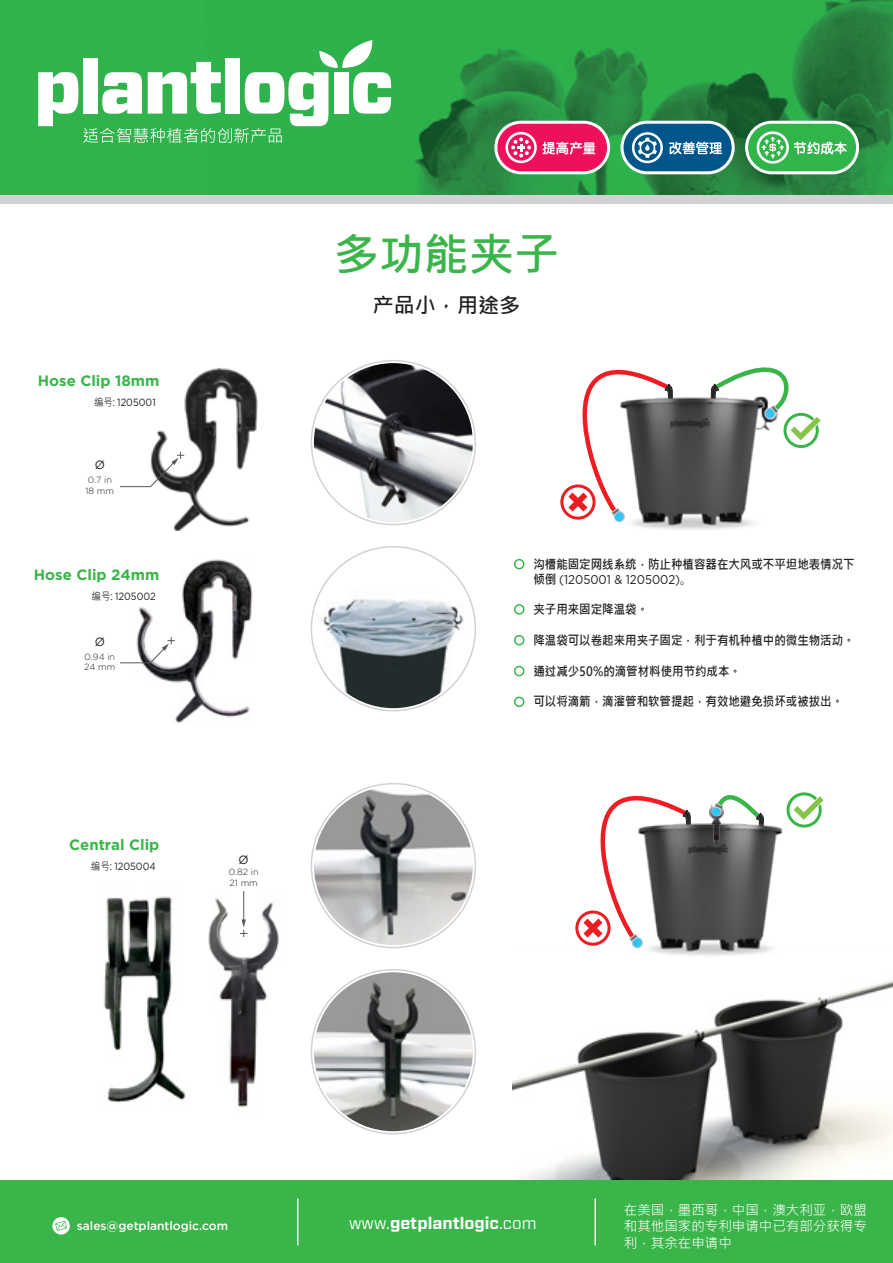
<style>
.page{position:relative;width:893px;height:1263px;background:#fff}
.page>*{position:absolute;margin:0;border:0;box-sizing:border-box;transform-origin:0 0}
.t1{font:45px "Microsoft Jheng Hei UI Bold";color:#3ab54a}
.t2{font:21px "Microsoft Jheng Hei UI Bold";color:#231f20}
.t3{font:700 16.5px "Vitesse Sans";color:#fff}
.t4{font:700 15px "Gotham";color:#3ab54a}
.t5{font:13.5px/16.2px "Microsoft Jheng Hei UI Regular";color:#fff;text-align:justify}
.t6{font:12.75px "Microsoft Jheng Hei UI Bold";color:#231f20;scale:.9 1}
.t7{font:12.75px "Gotham";color:#231f20;scale:.9 1}
.t8{font:500 12px "Gotham";color:#fff}
.t9{font:12px "Gotham";color:#231f20}
.t10{font:10.5px "Gotham";color:#231f20;scale:.9 1}
.t11{font:300 9px/10.8px "Gotham";color:#231f20}
.s1{font-family:"Microsoft Jheng Hei UI Regular"}
.s2{font-family:"Microsoft Jheng Hei UI Bold"}
.s3{font-family:"Koz Go Pr 6 N"}
.s4{font-weight:400}
</style>
<div class="page">
<img style="left:512px;top:948px;width:380px;height:232px">
<img style="left:314px;top:556px;width:159px;height:152px">
<img style="left:151px;top:367px;width:106px;height:163px">
<img style="left:137px;top:559px;width:116px;height:164px">
<img style="left:208px;top:891px;width:71px;height:216px">
<img style="left:103px;top:896px;width:83px;height:207px">
<svg style="left:120px;top:452px;width:64px;height:35px"></svg>
<svg style="left:120px;top:637px;width:55px;height:27px"></svg>
<hr style="left:243px;top:891px;width:1px;height:30px;background:#57585a">
<svg style="left:240px;top:919px;width:7px;height:18px"></svg>
<img style="left:631px;top:398px;width:123px;height:132px">
<img style="left:638px;top:824px;width:145px;height:137px">
<svg style="left:710px;top:795px;width:55px;height:34px"></svg>
<svg style="left:514px;top:559px;width:10px;height:10px"></svg>
<svg style="left:514px;top:604px;width:10px;height:11px"></svg>
<svg style="left:514px;top:635px;width:10px;height:10px"></svg>
<svg style="left:514px;top:666px;width:10px;height:10px"></svg>
<svg style="left:514px;top:697px;width:10px;height:10px"></svg>
<svg style="left:560px;top:369px;width:113px;height:153px"></svg>
<svg style="left:575px;top:795px;width:116px;height:153px"></svg>
<svg style="left:710px;top:367px;width:111px;height:81px"></svg>
<svg style="left:786px;top:792px;width:38px;height:35px"></svg>
<img style="left:314px;top:363px;width:159px;height:159px;border-radius:79px">
<img style="left:314px;top:972px;width:159px;height:159px;border-radius:79px">
<img style="left:314px;top:786px;width:159px;height:159px;border-radius:79px">
<img style="left:709px;top:805px;width:14px;height:41px">
<div style="left:0;top:86px;width:893px;height:118px;background:#d1d2d4"></div>
<img style="left:0;top:0;width:893px;height:194px">
<svg style="left:38px;top:40px;width:353px;height:103px"></svg>
<div style="left:620px;top:121px;width:115px;height:53px;background:#00568a;border:3px solid #fff;border-radius:25px"></div>
<svg style="left:669px;top:142px;width:53px;height:12px"></svg>
<svg style="left:632px;top:132px;width:31px;height:31px"></svg>
<div style="left:494px;top:121px;width:116px;height:53px;background:#ee1059;border:3px solid #fff;border-radius:25px"></div>
<svg style="left:505px;top:132px;width:90px;height:31px"></svg>
<svg style="left:745px;top:121px;width:114px;height:53px;fill:#31b44a"></svg>
<svg style="left:757px;top:131px;width:90px;height:33px"></svg>
<div style="left:0;top:1180px;width:893px;height:83px;background:#3ab54a"></div>
<div style="left:52px;top:1217px;width:18px;height:17px;background:#fff;border-radius:50%"></div>
<svg style="left:55px;top:1221px;width:12px;height:10px"></svg>
<hr style="left:594px;top:1198px;width:2px;height:47px;background:#fff">
<hr style="left:297px;top:1198px;width:1px;height:47px;background:#fff">
<p class="t4" style="left:38px;top:371px;width:123px">Hose Clip 18mm</p>
<p class="t10" style="left:94px;top:396px;width:70px"><span class="s1">编号:</span> 1205001</p>
<p class="t9" style="left:95px;top:457px;width:12px">Ø</p>
<p class="t11" style="left:86px;top:475px;width:30px">0.7 in<br>18 mm</p>
<p class="t4" style="left:34px;top:565px;width:127px">Hose Clip 24mm</p>
<p class="t10" style="left:92px;top:589px;width:73px"><span class="s1">编号:</span> 1205002</p>
<p class="t9" style="left:95px;top:634px;width:12px">Ø</p>
<p class="t11" style="left:84px;top:651px;width:33px">0.94 in<br>24 mm</p>
<p class="t4" style="left:69px;top:835px;width:92px">Central Clip</p>
<p class="t10" style="left:91px;top:859px;width:74px"><span class="s1">编号:</span> 1205004</p>
<p class="t9" style="left:239px;top:852px;width:12px">Ø</p>
<p class="t11" style="left:229px;top:866px;width:31px">0.82 in<br>21 mm</p>
<h1 class="t1" style="left:334px;top:227px;width:226px">多功能夹子</h1>
<h2 class="t2" style="left:373px;top:292px;width:148px">产品小，用途多</h2>
<p class="t6" style="left:533px;top:556px;width:359px">沟槽能固定网线系统，防止种植容器在大风或不平坦地表情况下</p>
<p class="t7" style="left:533px;top:571px;width:177px"><span class="s2">倾倒</span> (1205001 &amp; 1205002)<span class="s3">。</span></p>
<p class="t6" style="left:533px;top:602px;width:129px">夹子用来固定降温袋。</p>
<p class="t6" style="left:533px;top:632px;width:359px">降温袋可以卷起来用夹子固定，利于有机种植中的微生物活动。</p>
<p class="t6" style="left:533px;top:663px;width:232px">通过减少50%的滴管材料使用节约成本。</p>
<p class="t6" style="left:533px;top:693px;width:346px">可以将滴箭，滴灌管和软管提起，有效地避免损坏或被拔出。</p>
<p class="t8" style="left:77px;top:1218px;width:153px">sales@getplantlogic.com</p>
<p class="t3" style="left:349px;top:1212px;width:189px"><span class="s4">www.</span>getplantlogic<span class="s4">.com</span></p>
<p class="t5" style="left:624px;top:1202px;width:244px">在美国，墨西哥，中国，澳大利亚，欧盟和其他国家的专利申请中已有部分获得专利，其余在申请中</p>
</div>
